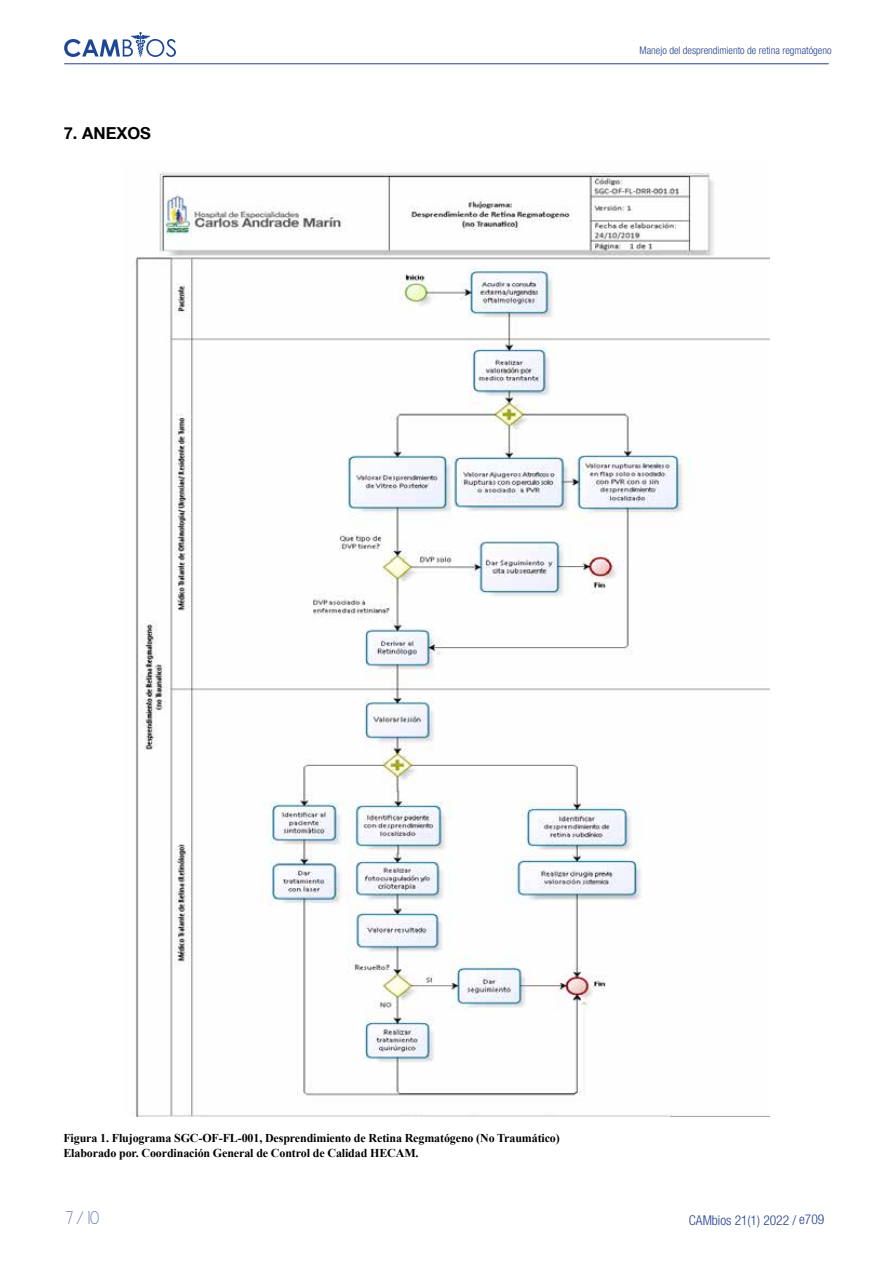
<style>
.page{position:relative;width:893px;height:1263px;background:#fff}
.page>*{position:absolute;margin:0;border:0;box-sizing:border-box;transform-origin:0 0}
.t1{font:300 18px "Dolce Vita";color:#25408f}
.t2{font:700 16.5px "Helvetica Neue LT Com";color:#000}
.t3{font:300 condensed 13.5px "Helvetica Neue LT Com";color:#25408f}
.t4{font:700 12px/14.4px "Times New Roman";letter-spacing:-.01em;color:#000}
.t5{font:300 condensed 10.5px "Helvetica Neue LT Com";color:#25408f}
</style>
<div class="page">
<hr style="left:65px;top:63px;width:763px;height:1px;background:#25408f">
<svg style="left:64px;top:32px;width:112px;height:25px"></svg>
<img style="left:135px;top:172px;width:634px;height:944px">
<h2 class="t2" style="left:64px;top:123px;width:89px">7. ANEXOS</h2>
<p class="t5" style="left:640px;top:44px;width:193px">Manejo del desprendimiento de retina regmatógeno</p>
<p class="t4" style="left:63px;top:1131px;width:498px">Figura 1. Flujograma SGC-OF-FL-001, Desprendimiento de Retina Regmatógeno (No Traumático)<br>Elaborado por. Coordinación General de Control de Calidad HECAM.</p>
<h1 class="t1" style="left:66px;top:1208px;width:35px">7 / 10</h1>
<p class="t3" style="left:689px;top:1212px;width:137px">CAMbios 21(1) 2022 / e709</p>
</div>
